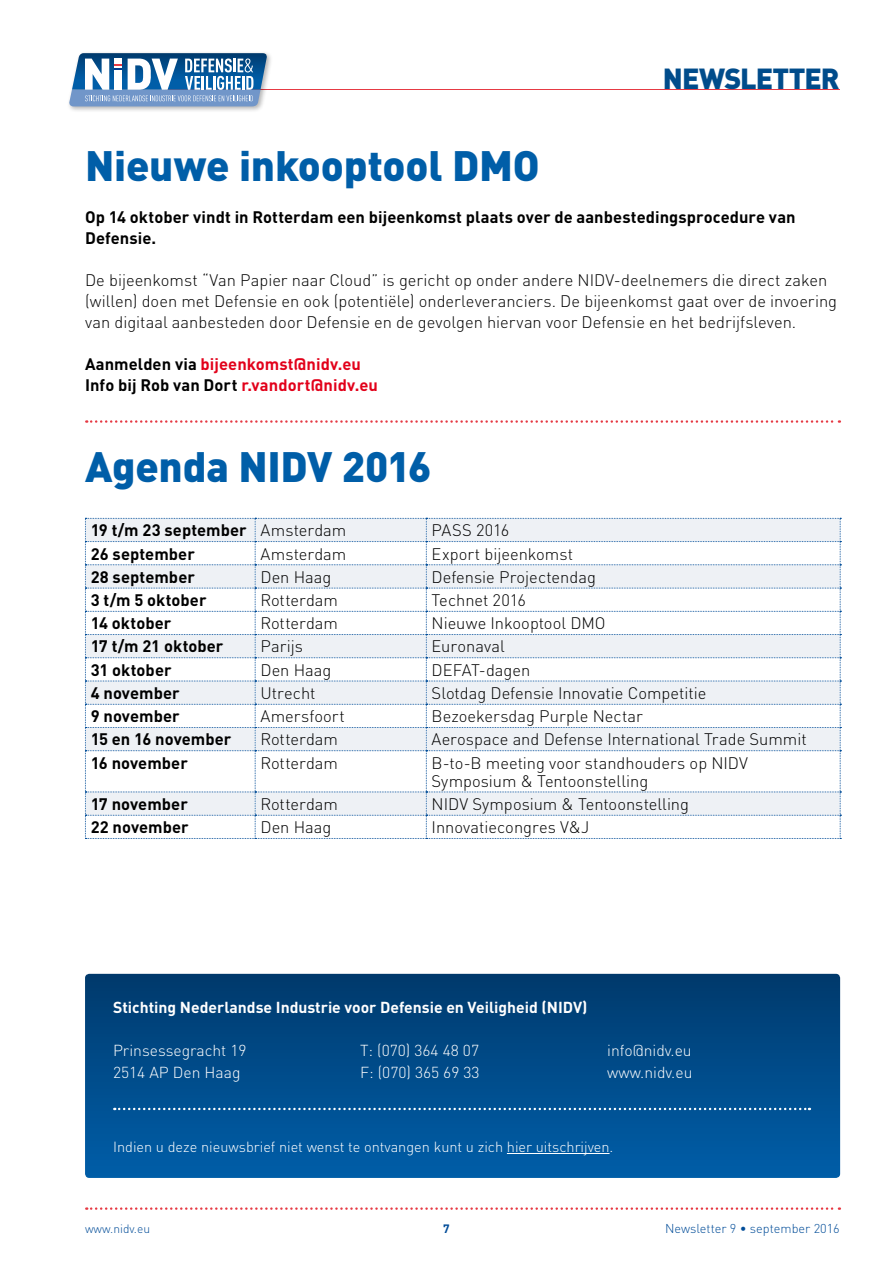
<style>
.page{position:relative;width:893px;height:1263px;background:#fff}
.page>*{position:absolute;margin:0;border:0;box-sizing:border-box;transform-origin:0 0}
.t1{font:900 42px "DIN Pro";letter-spacing:-.005em;color:#005ea8}
.t2{font:900 28.65px "DIN Pro";letter-spacing:-.03em;color:#004c8b}
.t3{font:300 16.5px/21px "DIN Pro";color:#000}
.t4{font:700 16.5px/21px "DIN Pro";letter-spacing:.005em;color:#000}
.t5{font:700 16.5px/21px "DIN Pro";letter-spacing:.005em;color:#e2001a}
.t6{font:300 15.75px/21.8px "DIN Pro";color:#fff}
.t7{font:700 15.75px "DIN Pro";color:#fff}
.t8{font:300 14.55px "DIN Pro";color:#fff}
.t9{font:300 12.75px "DIN Pro";color:#004c98}
.t10{font:300 12px "DIN Pro";color:#004c98}
.t11{font:700 12px "DIN Pro";color:#004c98}
.s1{color:#000}
.s2{font-weight:300}
</style>
<div class="page">
<svg style="left:86px;top:1207px;width:754px;height:3px"></svg>
<hr style="left:165px;top:89px;width:675px;height:1px;background:#e63a44">
<div style="left:67px;top:51px;width:206px;height:62px;background:#000;opacity:.3"></div>
<svg style="left:69px;top:53px;width:199px;height:53px"></svg>
<svg style="left:85px;top:974px;width:755px;height:204px;background:#004c8a"></svg>
<svg style="left:114px;top:1108px;width:696px;height:2px"></svg>
<hr style="left:507px;top:1153px;width:102px;height:1px;background:#fff">
<svg style="left:86px;top:420px;width:754px;height:3px"></svg>
<svg style="left:85px;top:518px;width:756px;height:321px"></svg>
<h2 class="t2" style="left:663px;top:59px;width:178px">NEWSLETTER</h2>
<h1 class="t1" style="left:85px;top:137px;width:456px">Nieuwe inkooptool DMO</h1>
<p class="t4" style="left:85px;top:206px;width:712px">Op 14 oktober vindt in Rotterdam een bijeenkomst plaats over de aanbestedingsprocedure van<br>Defensie.</p>
<p class="t3" style="left:85px;top:269px;width:754px">De bijeenkomst “Van Papier naar Cloud” is gericht op onder andere NIDV-deelnemers die direct zaken (willen) doen met Defensie en ook (potentiële) onderleveranciers. De bijeenkomst gaat over de invoering van digitaal aanbesteden door Defensie en de gevolgen hiervan voor Defensie en het bedrijfsleven.</p>
<p class="t5" style="left:85px;top:353px;width:294px"><span class="s1">Aanmelden via</span> bijeenkomst@nidv.eu<br><span class="s1">Info bij Rob van Dort</span> r.vandort@nidv.eu</p>
<h1 class="t1" style="left:85px;top:439px;width:348px">Agenda NIDV 2016</h1>
<p class="t4" style="left:91px;top:519px;width:257px">19 t/m 23 september <span class="s2">Amsterdam</span></p>
<p class="t3" style="left:432px;top:519px;width:79px">PASS 2016</p>
<p class="t4" style="left:91px;top:542px;width:106px">26 september</p>
<p class="t3" style="left:260px;top:542px;width:87px">Amsterdam</p>
<p class="t3" style="left:432px;top:542px;width:143px">Export bijeenkomst</p>
<p class="t4" style="left:91px;top:566px;width:106px">28 september</p>
<p class="t3" style="left:260px;top:566px;width:72px">Den Haag</p>
<p class="t3" style="left:432px;top:566px;width:166px">Defensie Projectendag</p>
<p class="t4" style="left:91px;top:589px;width:117px">3 t/m 5 oktober</p>
<p class="t3" style="left:260px;top:589px;width:79px">Rotterdam</p>
<p class="t3" style="left:432px;top:589px;width:96px">Technet 2016</p>
<p class="t4" style="left:91px;top:612px;width:82px">14 oktober</p>
<p class="t3" style="left:260px;top:612px;width:79px">Rotterdam</p>
<p class="t3" style="left:432px;top:612px;width:176px">Nieuwe Inkooptool DMO</p>
<p class="t4" style="left:91px;top:635px;width:134px">17 t/m 21 oktober</p>
<p class="t3" style="left:260px;top:635px;width:44px">Parijs</p>
<p class="t3" style="left:432px;top:635px;width:75px">Euronaval</p>
<p class="t4" style="left:91px;top:658px;width:82px">31 oktober</p>
<p class="t3" style="left:260px;top:658px;width:72px">Den Haag</p>
<p class="t3" style="left:432px;top:658px;width:100px">DEFAT-dagen</p>
<p class="t4" style="left:91px;top:682px;width:90px">4 november</p>
<p class="t3" style="left:260px;top:682px;width:56px">Utrecht</p>
<p class="t3" style="left:432px;top:682px;width:276px">Slotdag Defensie Innovatie Competitie</p>
<p class="t4" style="left:91px;top:705px;width:90px">9 november</p>
<p class="t3" style="left:260px;top:705px;width:86px">Amersfoort</p>
<p class="t3" style="left:432px;top:705px;width:213px">Bezoekersdag Purple Nectar</p>
<p class="t4" style="left:91px;top:728px;width:142px">15 en 16 november</p>
<p class="t3" style="left:260px;top:728px;width:79px">Rotterdam</p>
<p class="t3" style="left:432px;top:728px;width:377px">Aerospace and Defense International Trade Summit</p>
<p class="t4" style="left:91px;top:751px;width:99px">16 november</p>
<p class="t3" style="left:260px;top:751px;width:79px">Rotterdam</p>
<p class="t3" style="left:432px;top:753px;width:318px;line-height:18px">B-to-B meeting voor standhouders op NIDV<br>Symposium &amp; Tentoonstelling</p>
<p class="t4" style="left:91px;top:793px;width:99px">17 november</p>
<p class="t3" style="left:260px;top:793px;width:79px">Rotterdam</p>
<p class="t3" style="left:432px;top:793px;width:259px">NIDV Symposium &amp; Tentoonstelling</p>
<p class="t4" style="left:91px;top:816px;width:99px">22 november</p>
<p class="t3" style="left:260px;top:816px;width:72px">Den Haag</p>
<p class="t3" style="left:432px;top:816px;width:159px">Innovatiecongres V&amp;J</p>
<p class="t7" style="left:113px;top:996px;width:476px">Stichting Nederlandse Industrie voor Defensie en Veiligheid (NIDV)</p>
<p class="t6" style="left:113px;top:1039px;width:135px">Prinsessegracht 19<br>2514 AP Den Haag</p>
<p class="t6" style="left:360px;top:1039px;width:121px">T: (070) 364 48 07<br>F: (070) 365 69 33</p>
<p class="t6" style="left:607px;top:1039px;width:87px">info@nidv.eu www.nidv.eu</p>
<p class="t8" style="left:113px;top:1136px;width:502px">Indien u deze nieuwsbrief niet wenst te ontvangen kunt u zich hier uitschrijven.</p>
<p class="t10" style="left:85px;top:1220px;width:67px">www.nidv.eu</p>
<p class="t11" style="left:443px;top:1220px;width:8px">7</p>
<p class="t9" style="left:665px;top:1219px;width:176px">Newsletter 9 • september 2016</p>
</div>
